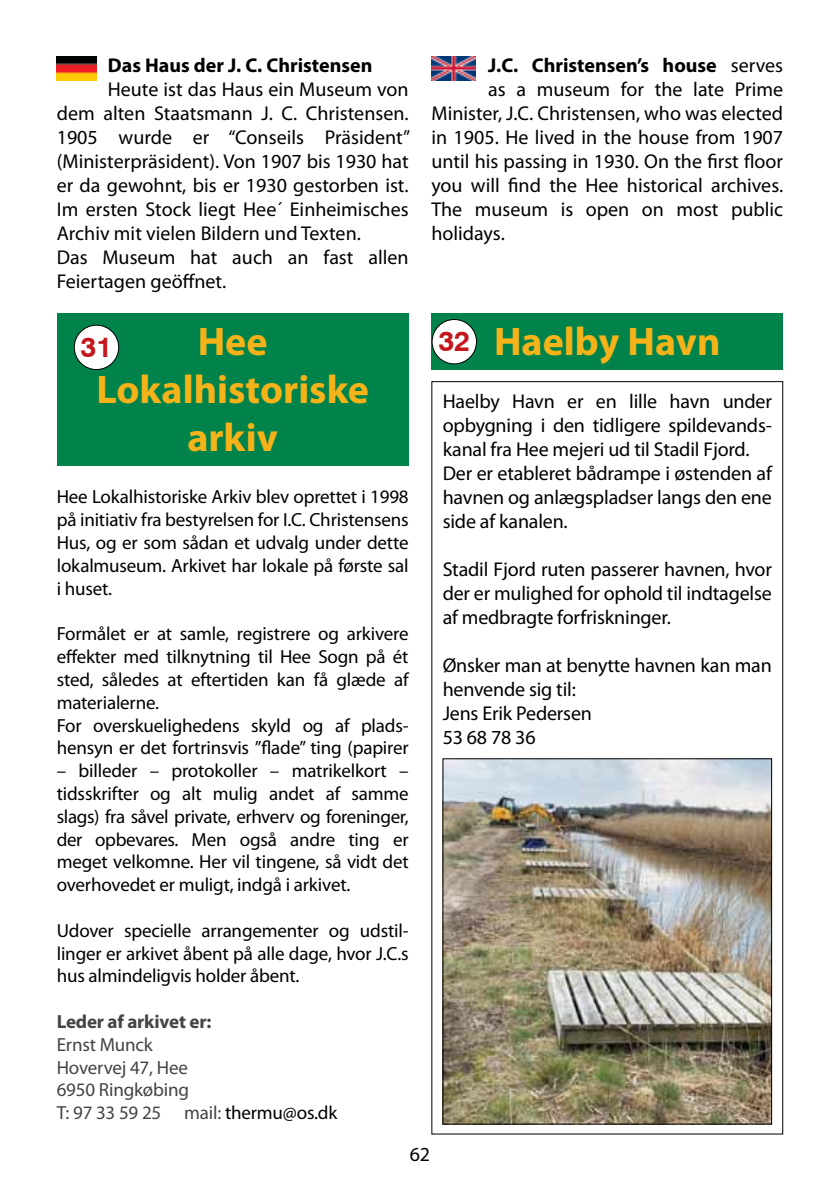
<style>
.page{position:relative;width:840px;height:1191px;background:#fff}
.page>*{position:absolute;margin:0;border:0;box-sizing:border-box;transform-origin:0 0}
.t1{font:700 40px/48px "Myriad Pro";color:#f6b319;text-align:center}
.t2{font:700 28px "Swiss 721 BT";color:#c4161c}
.t3{font:20px/24px "Myriad Pro";color:#000}
.t4{font:700 20px "Myriad Pro";color:#000}
.t5{font:19px/22.8px "Myriad Pro";letter-spacing:-.01em;color:#000;text-align:justify}
.t6{font:19px/22.8px "Myriad Pro";letter-spacing:-.01em;color:#444}
.t7{font:700 19px "Myriad Pro";letter-spacing:-.01em;color:#444}
.s1{font-weight:400}
.s2{color:#000}
.s3{font-family:"Swiss 721 BT";font-size:28px;color:#c4161c}
</style>
<div class="page">
<div style="left:57px;top:313px;width:351px;height:153px;background:#00834a"></div>
<img style="left:57px;top:57px;width:39px;height:24px">
<img style="left:431px;top:57px;width:44px;height:24px">
<div style="left:74px;top:325px;width:45px;height:44px;background:#fff;border-radius:50%"></div>
<div style="left:74px;top:325px;width:45px;height:45px;border:1px solid #000;border-radius:50%"></div>
<div style="left:431px;top:313px;width:351px;height:57px;background:#00834a"></div>
<div style="left:432px;top:319px;width:44px;height:45px;background:#fff;border-radius:50%"></div>
<div style="left:431px;top:319px;width:45px;height:45px;border:1px solid #000;border-radius:50%"></div>
<img style="left:444px;top:760px;width:325px;height:362px">
<p class="t4" style="left:488px;top:52px;width:296px">J.C. Christensen’s house <span class="s1">serves</span></p>
<p class="t3" style="left:488px;top:77px;width:296px">as a museum for the late Prime</p>
<p class="t3" style="left:431px;top:101px;width:353px">Minister, J.C. Christensen, who was elected</p>
<p class="t3" style="left:431px;top:125px;width:353px">in 1905. He lived in the house from 1907</p>
<p class="t3" style="left:431px;top:149px;width:353px">until his passing in 1930. On the first floor</p>
<p class="t3" style="left:431px;top:173px;width:353px">you will find the Hee historical archives.</p>
<p class="t3" style="left:431px;top:197px;width:353px">The museum is open on most public</p>
<p class="t3" style="left:431px;top:221px;width:75px">holidays.</p>
<p class="t4" style="left:108px;top:52px;width:266px">Das Haus der J. C. Christensen</p>
<p class="t3" style="left:57px;top:77px;width:355px;text-indent:51px">Heute ist das Haus ein Museum von dem alten Staatsmann J. C. Christensen.<br>1905 wurde er “Conseils Präsident” (Ministerpräsident). Von 1907 bis 1930 hat er da gewohnt, bis er 1930 gestorben ist.<br>Im ersten Stock liegt Hee´ Einheimisches Archiv mit vielen Bildern und Texten.<br>Das Museum hat auch an fast allen Feiertagen geöffnet.</p>
<h1 class="t1" style="left:96px;top:316px;width:274px">Hee<br>Lokalhistoriske arkiv</h1>
<p class="t5" style="left:57px;top:485px;width:353px">Hee Lokalhistoriske Arkiv blev oprettet i 1998 på initiativ fra bestyrelsen for I.C. Christensens Hus, og er som sådan et udvalg under dette lokalmuseum. Arkivet har lokale på første sal i huset.</p>
<p class="t5" style="left:57px;top:622px;width:353px;text-align:left">Formålet er at samle, registrere og arkivere effekter med tilknytning til Hee Sogn på ét sted, således at eftertiden kan få glæde af materialerne.<br>For overskuelighedens skyld og af plads&shy;hensyn er det fortrinsvis ”flade” ting (papirer</p>
<p class="t5" style="left:57px;top:759px;width:353px">– billeder – protokoller – matrikelkort – tidsskrifter og alt mulig andet af samme slags) fra såvel private, erhverv og foreninger, der opbevares. Men også andre ting er meget velkomne. Her vil tingene, så vidt det overhovedet er muligt, indgå i arkivet.</p>
<p class="t5" style="left:57px;top:918px;width:353px">Udover specielle arrangementer og udstil&shy;linger er arkivet åbent på alle dage, hvor J.C.s hus almindeligvis holder åbent.</p>
<p class="t7" style="left:57px;top:1009px;width:156px">Leder af arkivet er:</p>
<p class="t6" style="left:57px;top:1032px;width:282px">Ernst Munck<br>Hovervej 47, Hee<br>6950 Ringkøbing<br>T: 97 33 59 25 mail: <span class="s2">thermu@os.dk</span></p>
<h2 class="t2" style="left:81px;top:327px;width:33px">31</h2>
<h1 class="t1" style="left:438px;top:316px;width:283px"><span class="s3">32</span> Haelby Havn</h1>
<p class="t3" style="left:442px;top:389px;width:330px">Haelby Havn er en lille havn under opbygning i den tidligere spildevands&shy;kanal fra Hee mejeri ud til Stadil Fjord.<br>Der er etableret bådrampe i østenden af havnen og anlægspladser langs den ene side af kanalen.</p>
<p class="t3" style="left:442px;top:557px;width:330px;text-align:justify">Stadil Fjord ruten passerer havnen, hvor der er mulighed for ophold til indtagelse af medbragte forfriskninger.</p>
<p class="t3" style="left:442px;top:653px;width:330px">Ønsker man at benytte havnen kan man henvende sig til:<br>Jens Erik Pedersen<br>53 68 78 36</p>
<p class="t3" style="left:409px;top:1141px;width:22px">62</p>
</div>
